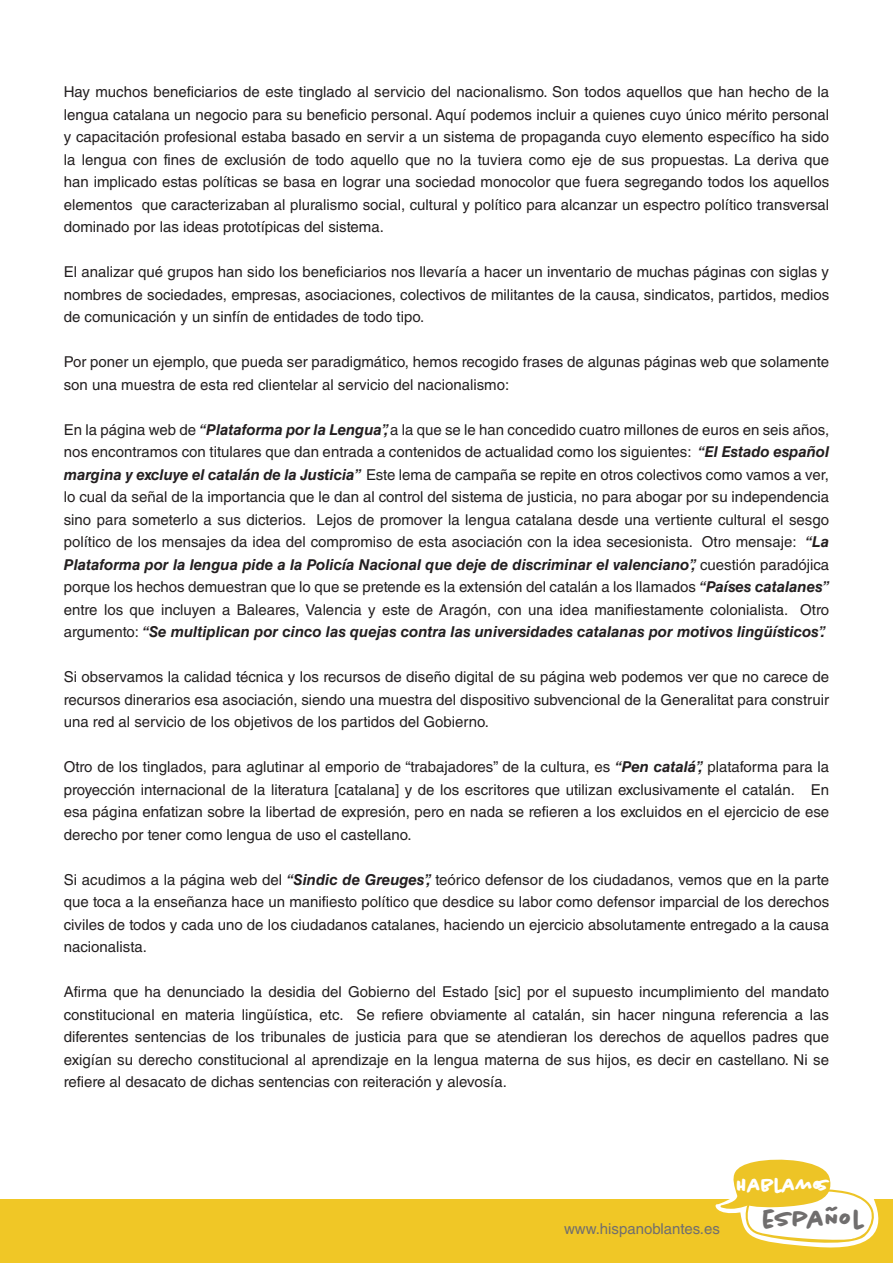
<style>
.page{position:relative;width:893px;height:1263px;background:#fff}
.page>*{position:absolute;margin:0;border:0;box-sizing:border-box;transform-origin:0 0}
.t1{font:700 25.5px "Chantal";color:#706e6e}
.t2{font:700 19.65px "Chantal";color:#fff}
.t3{font:15px/22.5px "Helvetica LT Std";color:#231f20;text-align:justify}
.t4{font:15px "Helvetica LT Std";color:#706e6e}
.s1{font-weight:700;font-style:italic}
</style>
<div class="page">
<div style="left:0;top:1199px;width:893px;height:64px;background:#f0c726"></div>
<svg style="left:715px;top:1159px;width:164px;height:89px"></svg>
<p class="t3" style="left:64px;top:81px;width:767px">Hay muchos beneficiarios de este tinglado al servicio del nacionalismo. Son todos aquellos que han hecho de la lengua catalana un negocio para su beneficio personal. Aquí podemos incluir a quienes cuyo único mérito personal y capacitación profesional estaba basado en servir a un sistema de propaganda cuyo elemento específico ha sido la lengua con fines de exclusión de todo aquello que no la tuviera como eje de sus propuestas. La deriva que han implicado estas políticas se basa en lograr una sociedad monocolor que fuera segregando todos los aquellos elementos que caracterizaban al pluralismo social, cultural y político para alcanzar un espectro político transversal dominado por las ideas prototípicas del sistema.</p>
<p class="t3" style="left:64px;top:261px;width:767px">El analizar qué grupos han sido los beneficiarios nos llevaría a hacer un inventario de muchas páginas con siglas y nombres de sociedades, empresas, asociaciones, colectivos de militantes de la causa, sindicatos, partidos, medios de comunicación y un sinfín de entidades de todo tipo.</p>
<p class="t3" style="left:64px;top:351px;width:767px">Por poner un ejemplo, que pueda ser paradigmático, hemos recogido frases de algunas páginas web que solamente son una muestra de esta red clientelar al servicio del nacionalismo:</p>
<p class="t3" style="left:64px;top:418px;width:767px">En la página web de <span class="s1">“Plataforma por la Lengua”,</span> a la que se le han concedido cuatro millones de euros en seis años, nos encontramos con titulares que dan entrada a contenidos de actualidad como los siguientes: <span class="s1">“El Estado español margina y excluye el catalán de la Justicia”</span> Este lema de campaña se repite en otros colectivos como vamos a ver, lo cual da señal de la importancia que le dan al control del sistema de justicia, no para abogar por su independencia sino para someterlo a sus dicterios. Lejos de promover la lengua catalana desde una vertiente cultural el sesgo político de los mensajes da idea del compromiso de esta asociación con la idea secesionista. Otro mensaje: <span class="s1">“La Plataforma por la lengua pide a la Policía Nacional que deje de discriminar el valenciano”,</span> cuestión paradójica porque los hechos demuestran que lo que se pretende es la extensión del catalán a los llamados <span class="s1">“Países catalanes” </span>entre los que incluyen a Baleares, Valencia y este de Aragón, con una idea manifiestamente colonialista. Otro argumento: <span class="s1">“Se multiplican por cinco las quejas contra las universidades catalanas por motivos lingüísticos”.</span></p>
<p class="t3" style="left:64px;top:666px;width:767px">Si observamos la calidad técnica y los recursos de diseño digital de su página web podemos ver que no carece de recursos dinerarios esa asociación, siendo una muestra del dispositivo subvencional de la Generalitat para construir una red al servicio de los objetivos de los partidos del Gobierno.</p>
<p class="t3" style="left:64px;top:756px;width:767px">Otro de los tinglados, para aglutinar al emporio de “trabajadores” de la cultura, es <span class="s1">“Pen catalá”,</span> plataforma para la proyección internacional de la literatura [catalana] y de los escritores que utilizan exclusivamente el catalán. En esa página enfatizan sobre la libertad de expresión, pero en nada se refieren a los excluidos en el ejercicio de ese derecho por tener como lengua de uso el castellano.</p>
<p class="t3" style="left:64px;top:868px;width:767px">Si acudimos a la página web del <span class="s1">“Sindic de Greuges”,</span> teórico defensor de los ciudadanos, vemos que en la parte que toca a la enseñanza hace un manifiesto político que desdice su labor como defensor imparcial de los derechos civiles de todos y cada uno de los ciudadanos catalanes, haciendo un ejercicio absolutamente entregado a la causa nacionalista.</p>
<p class="t3" style="left:64px;top:981px;width:767px">Afirma que ha denunciado la desidia del Gobierno del Estado [sic] por el supuesto incumplimiento del mandato constitucional en materia lingüística, etc. Se refiere obviamente al catalán, sin hacer ninguna referencia a las diferentes sentencias de los tribunales de justicia para que se atendieran los derechos de aquellos padres que exigían su derecho constitucional al aprendizaje en la lengua materna de sus hijos, es decir en castellano. Ni se refiere al desacato de dichas sentencias con reiteración y alevosía.</p>
<p class="t4" style="left:564px;top:1220px;width:157px">www.hispanoblantes.es</p>
<h2 class="t2" style="left:737px;top:1172px;width:94px">Hablamos</h2>
<h1 class="t1" style="left:763px;top:1203px;width:103px">español</h1>
</div>
